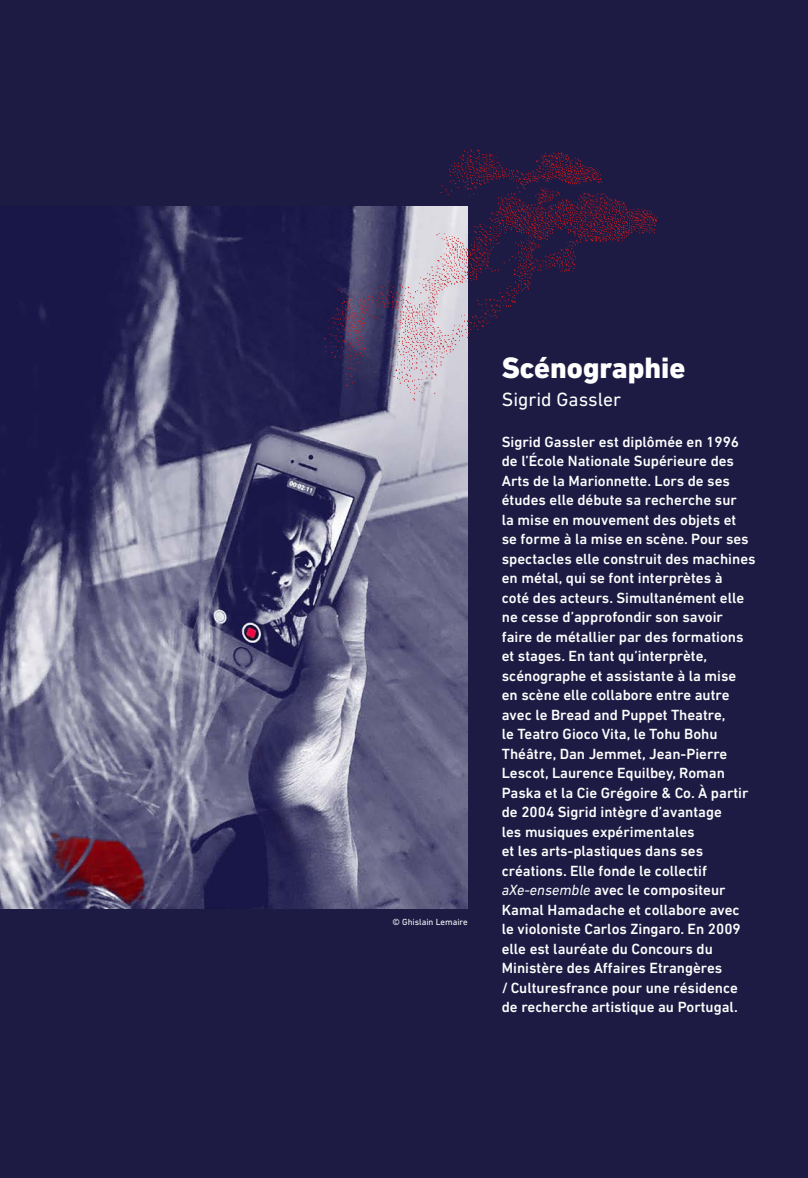
<style>
.page{position:relative;width:808px;height:1178px;background:#1d1b43}
.page>*{position:absolute;margin:0;border:0;box-sizing:border-box;transform-origin:0 0}
.t1{font:800 30px "DIN Next LT Pro";color:#fff}
.t2{font:19.5px "DIN Next LT Pro";color:#fff}
.t3{font:500 15px/19.5px "DIN Next LT Pro";color:#fff}
.t4{font:9px "DIN Next LT Pro";color:#fff}
.s1{font-weight:400;font-style:italic}
</style>
<div class="page">
<img style="left:0;top:206px;width:468px;height:702px">
<img style="left:315px;top:149px;width:343px;height:266px">
<p class="t4" style="left:392px;top:917px;width:77px">© Ghislain Lemaire</p>
<h1 class="t1" style="left:502px;top:350px;width:185px">Scénographie</h1>
<h2 class="t2" style="left:502px;top:388px;width:121px">Sigrid Gassler</h2>
<p class="t3" style="left:502px;top:432px;width:255px">Sigrid Gassler est diplômée en 1996 de l’École Nationale Supérieure des Arts de la Marionnette. Lors de ses études elle débute sa recherche sur<br>la mise en mouvement des objets et<br>se forme à la mise en scène. Pour ses spectacles elle construit des machines en métal, qui se font interprètes à<br>coté des acteurs. Simultanément elle ne cesse d’approfondir son savoir faire de métallier par des formations et stages. En tant qu’interprète, scénographe et assistante à la mise en scène elle collabore entre autre avec le Bread and Puppet Theatre,<br>le Teatro Gioco Vita, le Tohu Bohu Théâtre, Dan Jemmet, Jean-Pierre Lescot, Laurence Equilbey, Roman Paska et la Cie Grégoire &amp; Co. À partir de 2004 Sigrid intègre d’avantage<br>les musiques expérimentales<br>et les arts-plastiques dans ses créations. Elle fonde le collectif <span class="s1">aXe-ensemble</span> avec le compositeur Kamal Hamadache et collabore avec<br>le violoniste Carlos Zingaro. En 2009 elle est lauréate du Concours du Ministère des Affaires Etrangères<br>/ Culturesfrance pour une résidence de recherche artistique au Portugal.</p>
</div>
